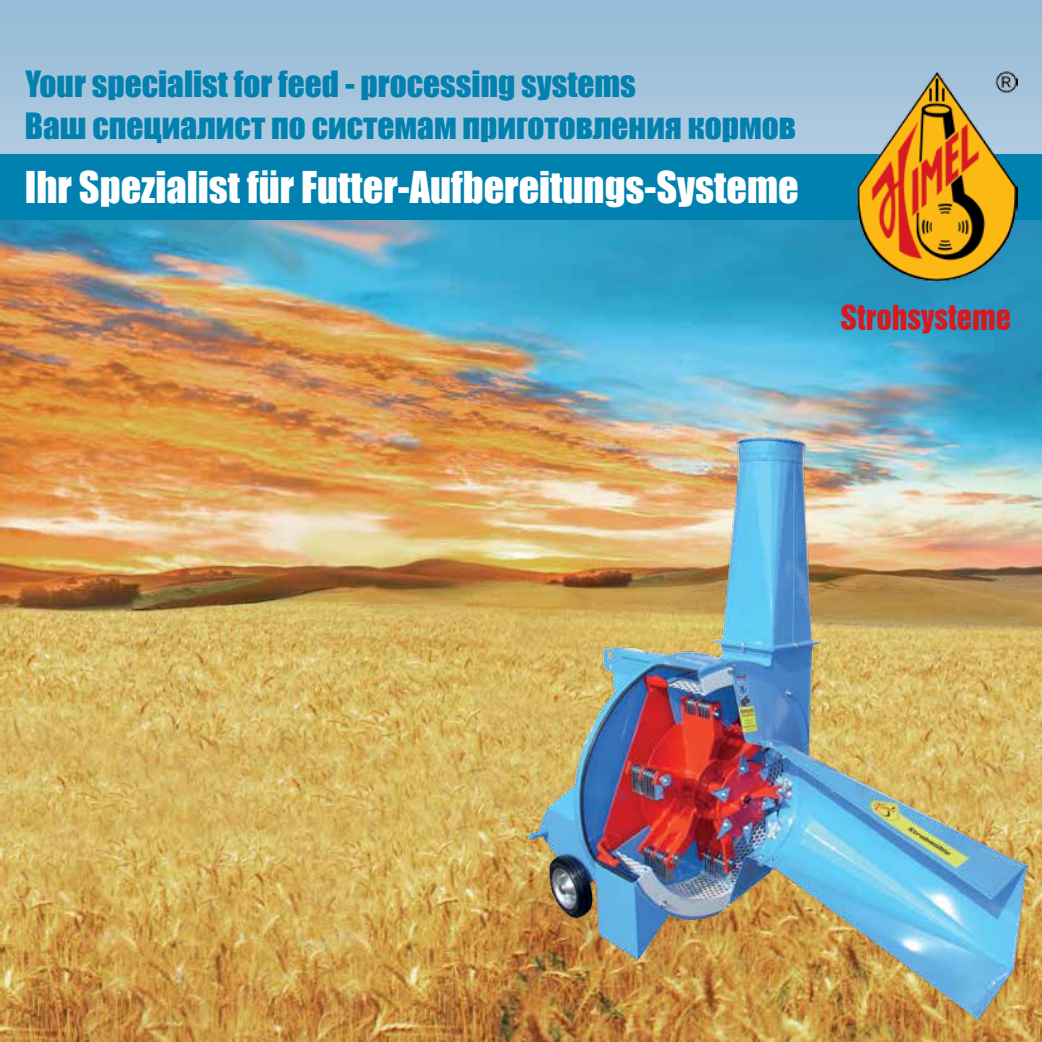
<style>
.page{position:relative;width:1042px;height:1042px;background:#fff}
.page>*{position:absolute;margin:0;border:0;box-sizing:border-box;transform-origin:0 0}
.t1{font:40.25px "Impact";color:#fff}
.t2{font:33.25px "Impact";color:#0081b0}
.t3{font:31.5px "Swiss 921 BT Regular A";color:#d71920}
</style>
<div class="page">
<img style="left:0;top:220px;width:1042px;height:822px">
<img style="left:528px;top:438px;width:499px;height:582px">
<img style="left:0;top:0;width:1042px;height:155px">
<div style="left:0;top:155px;width:1042px;height:65px;background:#0081b0"></div>
<img style="left:857px;top:71px;width:160px;height:210px">
<p class="t2" style="left:25px;top:59px;width:612px">Your specialist for feed - processing systems</p>
<p class="t2" style="left:25px;top:100px;width:772px">Ваш специалист по системам приготовления кормов</p>
<p class="t1" style="left:25px;top:156px;width:775px">Ihr Spezialist für Futter-Aufbereitungs-Systeme</p>
<p class="t3" style="left:840px;top:297px;width:172px">Strohsysteme</p>
</div>
